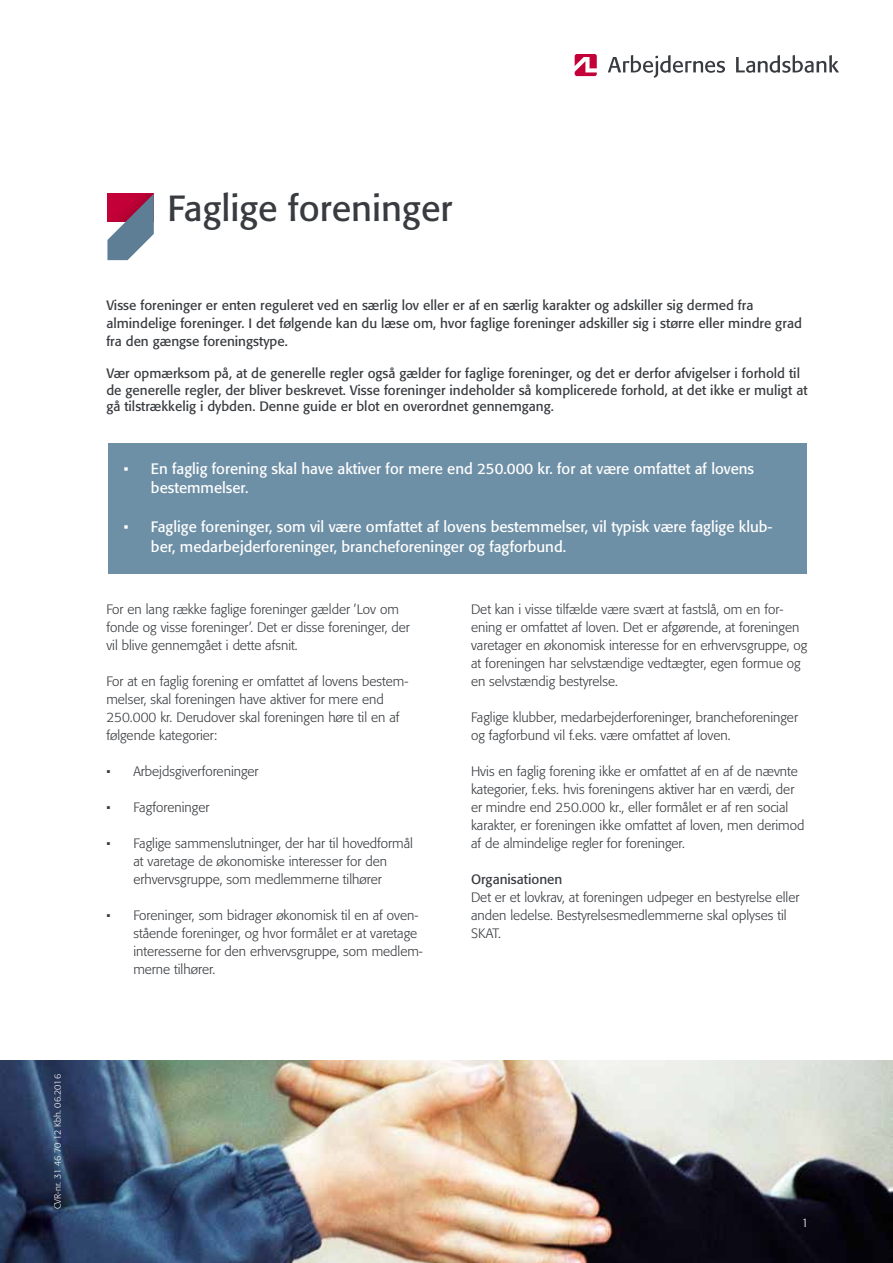
<style>
.page{position:relative;width:893px;height:1263px;background:#fff}
.page>*{position:absolute;margin:0;border:0;box-sizing:border-box;transform-origin:0 0}
.t1{font:36px "Formata";color:#383b3f}
.t2{font:15px/19.5px "Formata";color:#fff}
.t3{font:300 13.5px/18px "Formata";color:#383b3f}
.t4{font:13.5px/18px "Formata";color:#383b3f}
.t5{font:300 12px "Formata";color:#fff}
.t6{font:300 9px "Formata";color:#fff}
</style>
<div class="page">
<img style="left:0;top:1061px;width:893px;height:202px">
<div style="left:108px;top:444px;width:698px;height:130px;background:#6e90a6"></div>
<svg style="left:107px;top:194px;width:47px;height:66px"></svg>
<svg style="left:575px;top:54px;width:22px;height:22px"></svg>
<svg style="left:608px;top:55px;width:117px;height:23px"></svg>
<svg style="left:736px;top:55px;width:103px;height:18px"></svg>
<p class="t6" style="left:52px;top:1209px;width:136px;rotate:-90deg">CVR-nr. 31 46 70 12 Kbh. 06.2016</p>
<h1 class="t1" style="left:167px;top:186px;width:287px">Faglige foreninger</h1>
<p class="t4" style="left:106px;top:296px;width:697px">Visse foreninger er enten reguleret ved en særlig lov eller er af en særlig karakter og adskiller sig dermed fra almindelige foreninger. I det følgende kan du læse om, hvor faglige foreninger adskiller sig i større eller mindre grad fra den gængse foreningstype.</p>
<p class="t4" style="left:106px;top:365px;width:703px;line-height:16.2px">Vær opmærksom på, at de generelle regler også gælder for faglige foreninger, og det er derfor afvigelser i forhold til de generelle regler, der bliver beskrevet. Visse foreninger indeholder så komplicerede forhold, at det ikke er muligt at gå tilstrækkelig i dybden. Denne guide er blot en overordnet gennemgang.</p>
<p class="t2" style="left:151px;top:459px;width:605px;text-indent:-27px">• En faglig forening skal have aktiver for mere end 250.000 kr. for at være omfattet af lovens bestemmelser.</p>
<p class="t2" style="left:151px;top:517px;width:623px;text-indent:-27px">• Faglige foreninger, som vil være omfattet af lovens bestemmelser, vil typisk være faglige klub&shy;ber, medarbejderforeninger, brancheforeninger og fagforbund.</p>
<p class="t3" style="left:106px;top:601px;width:305px">For en lang række faglige foreninger gælder ’Lov om fonde og visse foreninger’. Det er disse foreninger, der vil blive gennemgået i dette afsnit.</p>
<p class="t3" style="left:106px;top:673px;width:303px">For at en faglig forening er omfattet af lovens bestem&shy;melser, skal foreningen have aktiver for mere end 250.000 kr. Derudover skal foreningen høre til en af følgende kategorier:</p>
<p class="t3" style="left:106px;top:763px;width:154px">• Arbejdsgiverforeninger</p>
<p class="t3" style="left:106px;top:799px;width:104px">• Fagforeninger</p>
<p class="t3" style="left:106px;top:835px;width:308px;text-align:center">• Faglige sammenslutninger, der har til hovedformål at varetage de økonomiske interesser for den erhvervsgruppe, som medlemmerne tilhører</p>
<p class="t3" style="left:133px;top:907px;width:291px;text-indent:-27px">• Foreninger, som bidrager økonomisk til en af oven&shy;stående foreninger, og hvor formålet er at varetage interesserne for den erhvervsgruppe, som medlem&shy;merne tilhører.</p>
<p class="t3" style="left:471px;top:601px;width:338px">Det kan i visse tilfælde være svært at fastslå, om en for&shy;ening er omfattet af loven. Det er afgørende, at foreningen varetager en økonomisk interesse for en erhvervsgruppe, og at foreningen har selvstændige vedtægter, egen formue og en selvstændig bestyrelse.</p>
<p class="t3" style="left:471px;top:709px;width:328px">Faglige klubber, medarbejderforeninger, brancheforeninger og fagforbund vil f.eks. være omfattet af loven.</p>
<p class="t3" style="left:471px;top:763px;width:335px">Hvis en faglig forening ikke er omfattet af en af de nævnte kategorier, f.eks. hvis foreningens aktiver har en værdi, der er mindre end 250.000 kr., eller formålet er af ren social karakter, er foreningen ikke omfattet af loven, men derimod af de almindelige regler for foreninger.</p>
<p class="t4" style="left:471px;top:871px;width:93px">Organisationen</p>
<p class="t3" style="left:471px;top:889px;width:330px">Det er et lovkrav, at foreningen udpeger en bestyrelse eller anden ledelse. Bestyrelsesmedlemmerne skal oplyses til<br>SKAT.</p>
<p class="t5" style="left:801px;top:1215px;width:8px">1</p>
</div>
